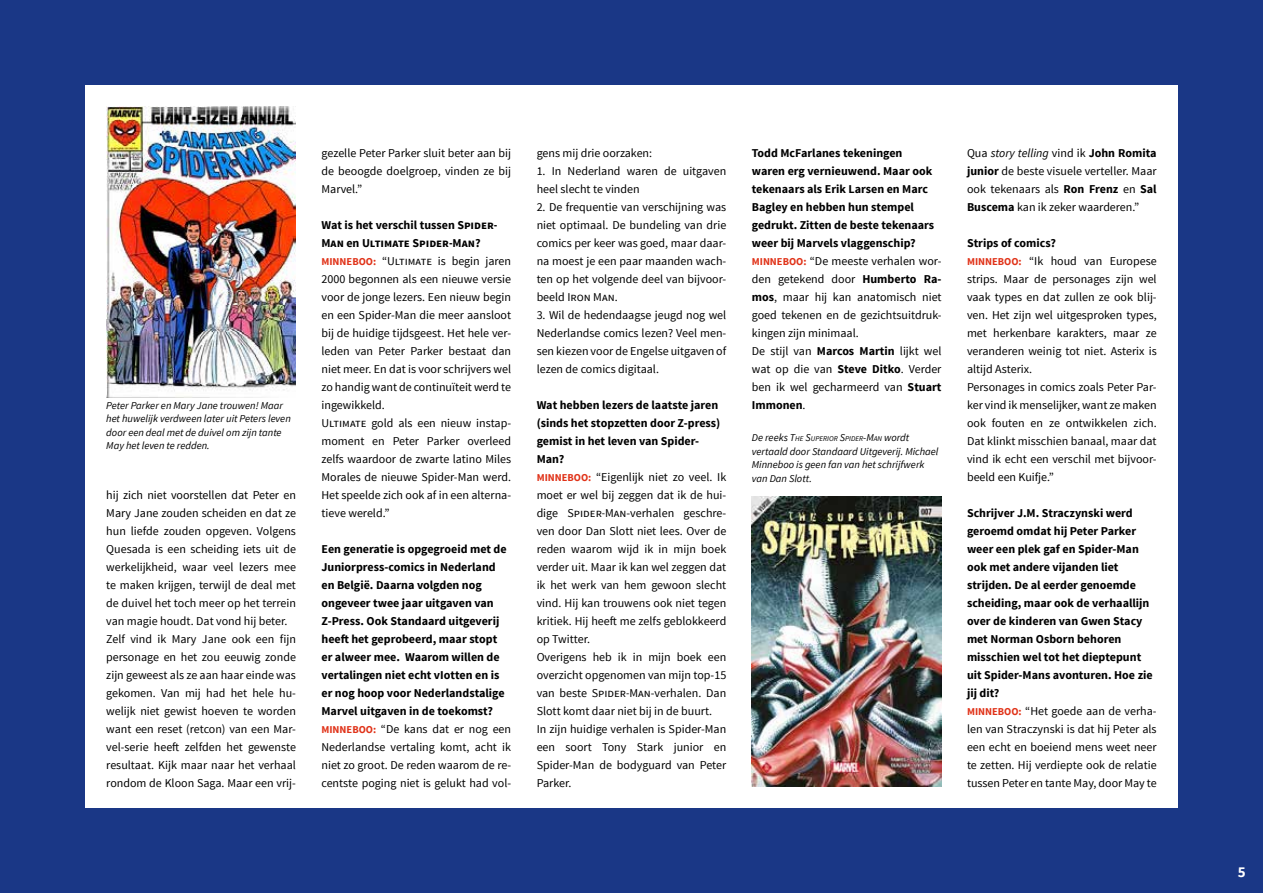
<style>
.page{position:relative;width:1263px;height:893px;background:#1a3786}
.page>*{position:absolute;margin:0;border:0;box-sizing:border-box;transform-origin:0 0}
.t1{font:700 15px "Source Sans Pro";color:#fff}
.t2{font:12px/18px "Source Sans Pro";color:#000}
.t3{font:700 12px/18px "Source Sans Pro";color:#000}
.t4{font:italic 10.5px/13.5px "Source Sans Pro";color:#000}
.t5{font:italic 7.35px "Source Sans Pro";color:#000}
.s1{font-weight:700}
.s2{font-weight:700;font-size:10.5px;color:#e03218}
.s3{font-size:10.5px;color:#e03218}
.s4{font-weight:400}
.s5{font-style:italic}
.s6{font-size:10.5px}
</style>
<div class="page">
<div style="left:85px;top:85px;width:1093px;height:723px;background:#fff"></div>
<img style="left:106px;top:106px;width:190px;height:292px">
<img style="left:752px;top:496px;width:189px;height:290px">
<p class="t4" style="left:106px;top:398px;width:186px">Peter Parker en Mary Jane trouwen! Maar het huwelijk verdween later uit Peters leven door een deal met de duivel om zijn tante May het leven te redden.</p>
<p class="t2" style="left:106px;top:486px;width:191px">hij zich niet voorstellen dat Peter en Mary Jane zouden scheiden en dat ze hun liefde zouden opgeven. Volgens Quesada is een scheiding iets uit de werkelijkheid, waar veel lezers mee te maken krijgen, terwijl de deal met de duivel het toch meer op het terrein van magie houdt. Dat vond hij beter.<br>Zelf vind ik Mary Jane ook een fijn personage en het zou eeuwig zonde zijn geweest als ze aan haar einde was gekomen. Van mij had het hele hu&shy;welijk niet gewist hoeven te worden want een reset (retcon) van een Mar&shy;vel-serie heeft zelfden het gewenste resultaat. Kijk maar naar het verhaal rondom de Kloon Saga. Maar een vrij-</p>
<p class="t2" style="left:321px;top:144px;width:191px;text-align:justify">gezelle Peter Parker sluit beter aan bij de beoogde doelgroep, vinden ze bij Marvel.”</p>
<p class="t2" style="left:321px;top:216px;width:191px"><span class="s1">Wat is het verschil tussen Spider-Man en Ultimate Spider-Man?<br></span><span class="s2">Minneboo:</span> “Ultimate is begin jaren 2000 begonnen als een nieuwe versie voor de jonge lezers. Een nieuw begin en een Spider-Man die meer aansloot bij de huidige tijdsgeest. Het hele ver&shy;leden van Peter Parker bestaat dan niet meer. En dat is voor schrijvers wel zo handig want de continuïteit werd te ingewikkeld.<br>Ultimate gold als een nieuw instap&shy;moment en Peter Parker overleed zelfs waardoor de zwarte latino Miles Morales de nieuwe Spider-Man werd.<br>Het speelde zich ook af in een alterna&shy;tieve wereld.”</p>
<p class="t3" style="left:321px;top:540px;width:191px">Een generatie is opgegroeid met de Juniorpress-comics in Nederland en België. Daarna volgden nog ongeveer twee jaar uitgaven van Z-Press. Ook Standaard uitgeverij heeft het geprobeerd, maar stopt er alweer mee. Waarom willen de vertalingen niet echt vIotten en is er nog hoop voor Nederlandstalige Marvel uitgaven in de toekomst?<br><span class="s3">Minneboo:</span> <span class="s4">“De kans dat er nog een Nederlandse vertaling komt, acht ik niet zo groot. De reden waarom de re&shy;centste poging niet is gelukt had vol-</span></p>
<p class="t2" style="left:537px;top:144px;width:117px">gens mij drie oorzaken:</p>
<p class="t2" style="left:537px;top:162px;width:191px">1. In Nederland waren de uitgaven heel slecht te vinden</p>
<p class="t2" style="left:537px;top:198px;width:191px;text-align:justify">2. De frequentie van verschijning was niet optimaal. De bundeling van drie comics per keer was goed, maar daar&shy;na moest je een paar maanden wach&shy;ten op het volgende deel van bijvoor&shy;beeld Iron Man.</p>
<p class="t2" style="left:537px;top:306px;width:191px;text-align:justify">3. Wil de hedendaagse jeugd nog wel Nederlandse comics lezen? Veel men&shy;sen kiezen voor de Engelse uitgaven of lezen de comics digitaal.</p>
<p class="t2" style="left:537px;top:396px;width:191px"><span class="s1">Wat hebben lezers de laatste jaren (sinds het stopzetten door Z-press) gemist in het leven van Spider-<br>Man?<br></span><span class="s2">Minneboo:</span> “Eigenlijk niet zo veel. Ik moet er wel bij zeggen dat ik de hui&shy;dige Spider-Man-verhalen geschre&shy;ven door Dan Slott niet lees. Over de reden waarom wijd ik in mijn boek verder uit. Maar ik kan wel zeggen dat ik het werk van hem gewoon slecht vind. Hij kan trouwens ook niet tegen kritiek. Hij heeft me zelfs geblokkeerd op Twitter.<br>Overigens heb ik in mijn boek een overzicht opgenomen van mijn top-15 van beste Spider-Man-verhalen. Dan<br>Slott komt daar niet bij in de buurt.<br>In zijn huidige verhalen is Spider-Man een soort Tony Stark junior en<br>Spider-Man de bodyguard van Peter<br>Parker.</p>
<p class="t3" style="left:752px;top:144px;width:191px">Todd McFarlanes tekeningen<br>waren erg vernieuwend. Maar ook tekenaars als Erik Larsen en Marc<br>Bagley en hebben hun stempel gedrukt. Zitten de beste tekenaars weer bij Marvels vlaggenschip?<br><span class="s3">Minneboo:</span> <span class="s4">“De meeste verhalen wor&shy;den getekend door</span> Humberto Ra&shy;mos<span class="s4">, maar hij kan anatomisch niet goed tekenen en de gezichtsuitdruk&shy;kingen zijn minimaal.<br>De stijl van</span> Marcos Martin <span class="s4">lijkt wel wat op die van</span> Steve Ditko<span class="s4">. Verder ben ik wel gecharmeerd van</span> Stuart<br>Immonen<span class="s4">.</span></p>
<p class="t2" style="left:967px;top:144px;width:191px;text-align:justify">Qua <span class="s5">story telling</span> vind ik <span class="s1">John Romita junior</span> de beste visuele verteller. Maar ook tekenaars als <span class="s1">Ron Frenz</span> en <span class="s1">Sal Buscema</span> kan ik zeker waarderen.”</p>
<p class="t2" style="left:967px;top:234px;width:191px"><span class="s1">Strips of comics?<br></span><span class="s2">Minneboo:</span> “Ik houd van Europese strips. Maar de personages zijn wel vaak types en dat zullen ze ook blij&shy;ven. Het zijn wel uitgesproken types, met herkenbare karakters, maar ze veranderen weinig tot niet. Asterix is altijd Asterix.<br>Personages in comics zoals Peter Par&shy;ker vind ik menselijker, want ze maken ook fouten en ze ontwikkelen zich.<br>Dat klinkt misschien banaal, maar dat vind ik echt een verschil met bijvoor&shy;beeld een Kuifje.”</p>
<p class="t3" style="left:967px;top:504px;width:191px">Schrijver J.M. Straczynski werd geroemd omdat hij Peter Parker weer een plek gaf en Spider-Man ook met andere vijanden liet strijden. De al eerder genoemde scheiding, maar ook de verhaallijn over de kinderen van Gwen Stacy met Norman Osborn behoren misschien wel tot het dieptepunt uit Spider-Mans avonturen. Hoe zie jij dit?<br><span class="s3">Minneboo:</span> <span class="s4">“Het goede aan de verha&shy;len van Straczynski is dat hij Peter als een echt en boeiend mens weet neer te zetten. Hij verdiepte ook de relatie tussen Peter en tante May, door May te</span></p>
<p class="t5" style="left:752px;top:434px;width:159px"><span class="s6">De reeks</span> <span class="s6">T</span>HE <span class="s6">S</span>UPERIOR <span class="s6">S</span>PIDER<span class="s6">-M</span>AN <span class="s6">wordt</span></p>
<p class="t4" style="left:752px;top:444px;width:188px">vertaald door Standaard Uitgeverij. Michael<br>Minneboo is geen fan van het schrijfwerk van Dan Slott.</p>
<p class="t1" style="left:1238px;top:863px;width:9px">5</p>
</div>
